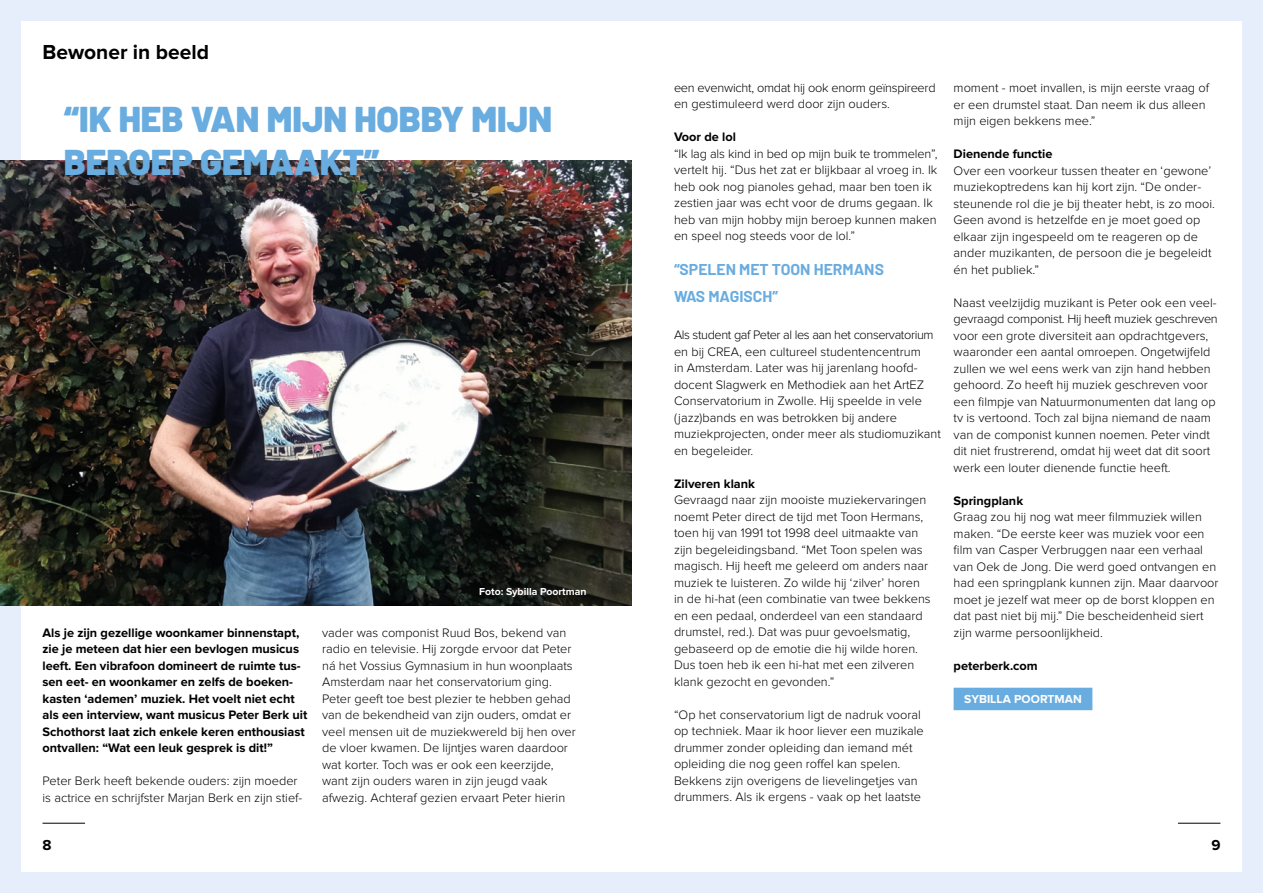
<style>
.page{position:relative;width:1263px;height:893px;background:#e5eefa}
.page>*{position:absolute;margin:0;border:0;box-sizing:border-box;transform-origin:0 0}
.t1{font:900 36px/43.2px "Barlow";color:#69acdf}
.t2{font:700 21px "Proxima Nova";color:#000}
.t3{font:700 15.75px/27px "Barlow";color:#69acdf}
.t4{font:700 15px "Proxima Nova";color:#000}
.t5{font:300 12.75px/16.5px "Proxima Nova";color:#000}
.t6{font:700 12.75px/16.5px "Proxima Nova";color:#000}
.t7{font:300 12.75px/16.5px "Proxima Nova";letter-spacing:-.02em;color:#000}
.t8{font:700 12px "Proxima Nova";color:#fff}
.t9{font:700 10.5px "Proxima Nova";color:#fff}
</style>
<div class="page">
<div style="left:21px;top:21px;width:1221px;height:851px;background:#fff"></div>
<div style="left:954px;top:688px;width:138px;height:22px;background:#69acdf"></div>
<hr style="left:43px;top:823px;width:42px;height:1px;background:#000">
<img style="left:0;top:161px;width:631px;height:444px">
<hr style="left:1178px;top:823px;width:42px;height:1px;background:#000">
<h2 class="t2" style="left:43px;top:40px;width:168px">Bewoner in beeld</h2>
<h1 class="t1" style="left:64px;top:97px;width:490px">“IK HEB VAN MIJN HOBBY MIJN<br>BEROEP GEMAAKT”</h1>
<p class="t6" style="left:43px;top:624px;width:266px">Als je zijn gezellige woonkamer binnenstapt, zie je meteen dat hier een bevlogen musicus leeft. Een vibrafoon domineert de ruimte tus&shy;sen eet- en woonkamer en zelfs de boeken&shy;kasten ‘ademen’ muziek. Het voelt niet echt als een interview, want musicus Peter Berk uit Schothorst laat zich enkele keren enthousiast ontvallen: “Wat een leuk gesprek is dit!”</p>
<p class="t5" style="left:43px;top:773px;width:261px">Peter Berk heeft bekende ouders: zijn moeder is actrice en schrijfster Marjan Berk en zijn stief-</p>
<p class="t4" style="left:43px;top:837px;width:11px">8</p>
<p class="t9" style="left:479px;top:586px;width:109px">Foto: Sybilla Poortman</p>
<p class="t5" style="left:322px;top:625px;width:255px">vader was componist Ruud Bos, bekend van radio en televisie. Hij zorgde ervoor dat Peter ná het Vossius Gymnasium in hun woonplaats Amsterdam naar het conservatorium ging.<br>Peter geeft toe best plezier te hebben gehad van de bekendheid van zijn ouders, omdat er veel mensen uit de muziekwereld bij hen over de vloer kwamen. De lijntjes waren daardoor wat korter. Toch was er ook een keerzijde, want zijn ouders waren in zijn jeugd vaak afwezig. Achteraf gezien ervaart Peter hierin</p>
<p class="t7" style="left:674px;top:80px;width:263px">een evenwicht, omdat hij ook enorm geïnspireerd en gestimuleerd werd door zijn ouders.</p>
<p class="t6" style="left:674px;top:129px;width:64px">Voor de lol</p>
<p class="t5" style="left:674px;top:146px;width:265px">“Ik lag als kind in bed op mijn buik te trommelen”, vertelt hij. “Dus het zat er blijkbaar al vroeg in. Ik heb ook nog pianoles gehad, maar ben toen ik zestien jaar was echt voor de drums gegaan. Ik heb van mijn hobby mijn beroep kunnen maken en speel nog steeds voor de lol.”</p>
<p class="t3" style="left:674px;top:256px;width:211px">“SPELEN MET TOON HERMANS<br>WAS MAGISCH”</p>
<p class="t5" style="left:674px;top:327px;width:268px">Als student gaf Peter al les aan het conservatorium en bij CREA, een cultureel studentencentrum<br>in Amsterdam. Later was hij jarenlang hoofd&shy;docent Slagwerk en Methodiek aan het ArtEZ Conservatorium in Zwolle. Hij speelde in vele (jazz)bands en was betrokken bij andere muziekprojecten, onder meer als studiomuzikant en begeleider.</p>
<p class="t6" style="left:674px;top:476px;width:83px">Zilveren klank</p>
<p class="t5" style="left:674px;top:492px;width:258px">Gevraagd naar zijn mooiste muziekervaringen noemt Peter direct de tijd met Toon Hermans, toen hij van 1991 tot 1998 deel uitmaakte van zijn begeleidingsband. “Met Toon spelen was magisch. Hij heeft me geleerd om anders naar muziek te luisteren. Zo wilde hij ‘zilver’ horen in de hi-hat (een combinatie van twee bekkens en een pedaal, onderdeel van een standaard drumstel, red.). Dat was puur gevoelsmatig, gebaseerd op de emotie die hij wilde horen.<br>Dus toen heb ik een hi-hat met een zilveren klank gezocht en gevonden.”</p>
<p class="t5" style="left:674px;top:707px;width:251px">“Op het conservatorium ligt de nadruk vooral op techniek. Maar ik hoor liever een muzikale drummer zonder opleiding dan iemand mét opleiding die nog geen roffel kan spelen.<br>Bekkens zijn overigens de lievelingetjes van drummers. Als ik ergens - vaak op het laatste</p>
<p class="t5" style="left:954px;top:80px;width:257px">moment - moet invallen, is mijn eerste vraag of er een drumstel staat. Dan neem ik dus alleen mijn eigen bekkens mee.”</p>
<p class="t6" style="left:954px;top:146px;width:100px">Dienende functie</p>
<p class="t5" style="left:954px;top:163px;width:263px">Over een voorkeur tussen theater en ‘gewone’ muziekoptredens kan hij kort zijn. “De onder&shy;steunende rol die je bij theater hebt, is zo mooi.<br>Geen avond is hetzelfde en je moet goed op elkaar zijn ingespeeld om te reageren op de ander muzikanten, de persoon die je begeleidt én het publiek.”</p>
<p class="t5" style="left:954px;top:295px;width:266px">Naast veelzijdig muzikant is Peter ook een veel&shy;gevraagd componist. Hij heeft muziek geschreven voor een grote diversiteit aan opdrachtgevers, waaronder een aantal omroepen. Ongetwijfeld zullen we wel eens werk van zijn hand hebben gehoord. Zo heeft hij muziek geschreven voor een filmpje van Natuurmonumenten dat lang op tv is vertoond. Toch zal bijna niemand de naam van de componist kunnen noemen. Peter vindt dit niet frustrerend, omdat hij weet dat dit soort werk een louter dienende functie heeft.</p>
<p class="t6" style="left:954px;top:492px;width:71px">Springplank</p>
<p class="t5" style="left:954px;top:509px;width:266px">Graag zou hij nog wat meer filmmuziek willen maken. “De eerste keer was muziek voor een film van Casper Verbruggen naar een verhaal van Oek de Jong. Die werd goed ontvangen en had een springplank kunnen zijn. Maar daarvoor moet je jezelf wat meer op de borst kloppen en dat past niet bij mij.” Die bescheidenheid siert zijn warme persoonlijkheid.</p>
<p class="t6" style="left:954px;top:657px;width:86px">peterberk.com</p>
<p class="t8" style="left:964px;top:692px;width:119px">SYBILLA POORTMAN</p>
<p class="t4" style="left:1211px;top:837px;width:11px">9</p>
</div>
